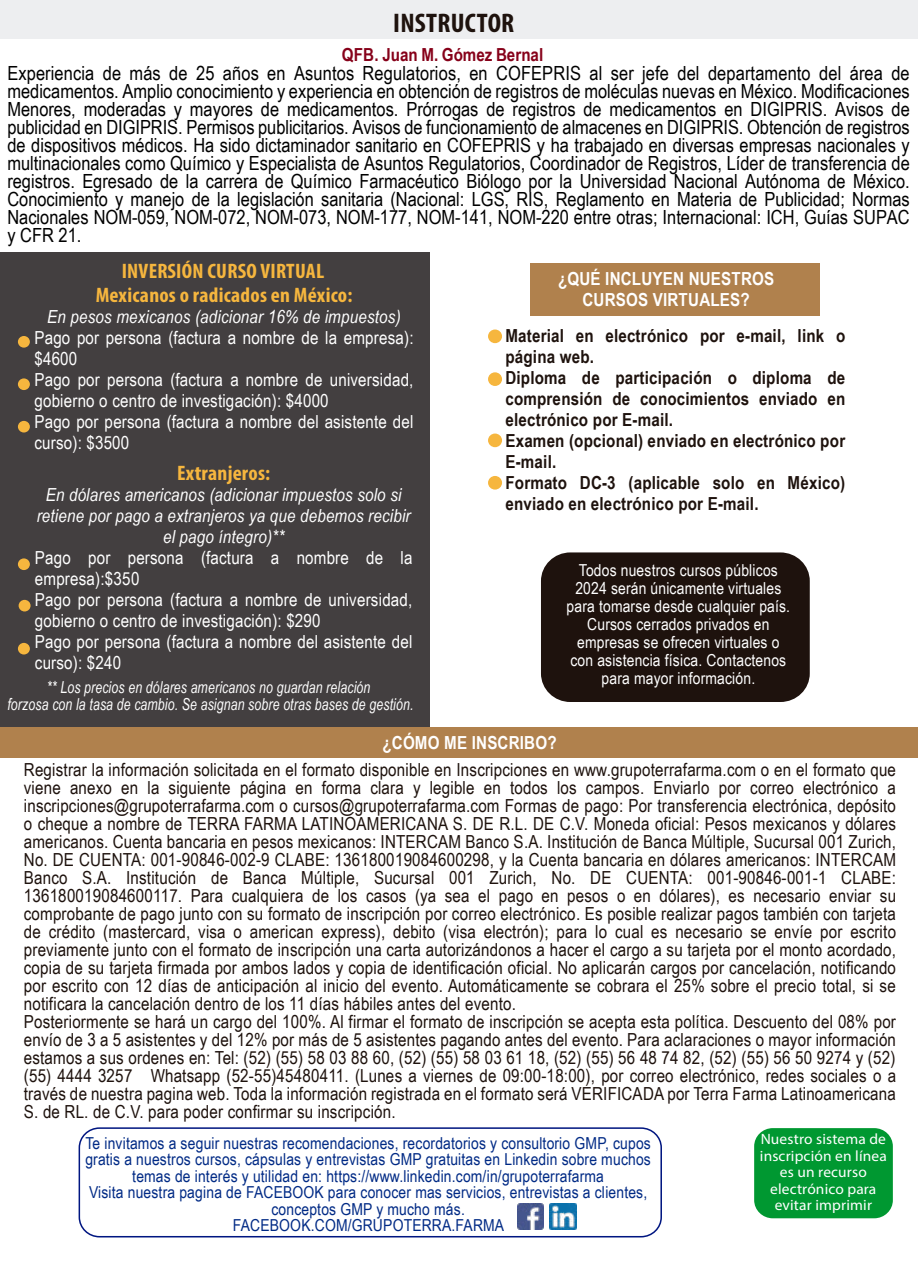
<style>
.page{position:relative;width:918px;height:1263px;background:#fff}
.page>*{position:absolute;margin:0;border:0;box-sizing:border-box;transform-origin:0 0}
.t1{font:700 condensed 27px "Myriad Pro";letter-spacing:.01em;color:#1e120d}
.t2{font:700 condensed 21px "Myriad Pro";letter-spacing:.01em;color:#f6b63e}
.t3{font:19.5px/18px "Arial Narrow";color:#000;text-align:justify}
.t4{font:18px/18px "Arial Narrow";letter-spacing:.01em;color:#1e120d}
.t5{font:18px/21px "Arial Narrow";letter-spacing:.01em;color:#fff}
.t6{font:700 18px/21px "Arial Narrow";letter-spacing:.01em;color:#1e120d}
.t7{font:italic 18px/21px "Arial Narrow";letter-spacing:.01em;color:#fff;text-align:center}
.t8{font:700 18px/21px "Arial Narrow";letter-spacing:.01em;color:#fff;text-align:center}
.t9{font:700 18px "Arial Narrow";color:#860019}
.t10{font:16.5px/16.5px "Arial Narrow";letter-spacing:.01em;color:#002a85;text-align:center}
.t11{font:16.5px/18px "Arial Narrow";letter-spacing:.01em;color:#fff;text-align:center}
.t12{font:italic 16.5px/16.5px "Arial Narrow";letter-spacing:.01em;color:#fff;text-align:center;scale:.91 1}
.t13{font:15px/16.5px "Myriad Pro";letter-spacing:.01em;color:#fff;text-align:center}
</style>
<div class="page">
<div style="left:0;top:252px;width:429px;height:475px;background:#433f40"></div>
<div style="left:18px;top:336px;width:12px;height:12px;background:#f6b63e;border-radius:50%"></div>
<div style="left:18px;top:558px;width:12px;height:12px;background:#f6b63e;border-radius:50%"></div>
<div style="left:19px;top:600px;width:12px;height:11px;background:#f6b63e;border-radius:50%"></div>
<div style="left:18px;top:643px;width:12px;height:11px;background:#f6b63e;border-radius:50%"></div>
<div style="left:18px;top:421px;width:12px;height:11px;background:#f6b63e;border-radius:50%"></div>
<div style="left:18px;top:378px;width:12px;height:12px;background:#f6b63e;border-radius:50%"></div>
<div style="left:0;top:0;width:918px;height:39px;background:#edeef0"></div>
<div style="left:754px;top:1128px;width:139px;height:90px;background:#009831;border-radius:18px"></div>
<div style="left:0;top:727px;width:918px;height:30px;background:#b0814d"></div>
<div style="left:541px;top:552px;width:269px;height:150px;background:#1e120d;border-radius:29px"></div>
<div style="left:488px;top:329px;width:14px;height:14px;background:#f6b63e;border-radius:50%"></div>
<div style="left:488px;top:372px;width:14px;height:14px;background:#f6b63e;border-radius:50%"></div>
<div style="left:488px;top:434px;width:14px;height:13px;background:#f6b63e;border-radius:50%"></div>
<div style="left:488px;top:476px;width:14px;height:14px;background:#f6b63e;border-radius:50%"></div>
<div style="left:531px;top:263px;width:289px;height:52px;background:#b0814d"></div>
<div style="left:79px;top:1127px;width:583px;height:110px;border:2px solid #001681;border-radius:20px"></div>
<img style="left:517px;top:1204px;width:27px;height:25px">
<img style="left:550px;top:1204px;width:26px;height:25px">
<h1 class="t1" style="left:393px;top:12px;width:123px">INSTRUCTOR</h1>
<p class="t9" style="left:342px;top:48px;width:203px">QFB. Juan M. Gómez Bernal</p>
<p class="t3" style="left:7px;top:66px;width:904px">Experiencia de más de 25 años en Asuntos Regulatorios, en COFEPRIS al ser jefe del departamento del área de medicamentos. Amplio conocimiento y experiencia en obtención de registros de moléculas nuevas en México. Modificaciones Menores, moderadas y mayores de medicamentos. Prórrogas de registros de medicamentos en DIGIPRIS. Avisos de publicidad en DIGIPRIS. Permisos publicitarios. Avisos de funcionamiento de almacenes en DIGIPRIS. Obtención de registros de dispositivos médicos. Ha sido dictaminador sanitario en COFEPRIS y ha trabajado en diversas empresas nacionales y multinacionales como Químico y Especialista de Asuntos Regulatorios, Coordinador de Registros, Líder de transferencia de registros. Egresado de la carrera de Químico Farmacéutico Biólogo por la Universidad Nacional Autónoma de México.<br>Conocimiento y manejo de la legislación sanitaria (Nacional: LGS, RIS, Reglamento en Materia de Publicidad; Normas Nacionales NOM-059, NOM-072, NOM-073, NOM-177, NOM-141, NOM-220 entre otras; Internacional: ICH, Guías SUPAC y CFR 21.</p>
<p class="t2" style="left:122px;top:263px;width:204px">INVERSIÓN CURSO VIRTUAL</p>
<p class="t2" style="left:96px;top:286px;width:258px">Mexicanos o radicados en México:</p>
<p class="t7" style="left:47px;top:308px;width:355px">En pesos mexicanos (adicionar 16% de impuestos)</p>
<p class="t5" style="left:35px;top:329px;width:381px">Pago por persona (factura a nombre de la empresa): $4600<br>Pago por persona (factura a nombre de universidad, gobierno o centro de investigación): $4000<br>Pago por persona (factura a nombre del asistente del curso): $3500</p>
<p class="t2" style="left:177px;top:464px;width:95px">Extranjeros:</p>
<p class="t7" style="left:37px;top:486px;width:375px">En dólares americanos (adicionar impuestos solo si retiene por pago a extranjeros ya que debemos recibir el pago íntegro)**</p>
<p class="t5" style="left:35px;top:549px;width:379px">Pago por persona (factura a nombre de la empresa):$350<br>Pago por persona (factura a nombre de universidad, gobierno o centro de investigación): $290<br>Pago por persona (factura a nombre del asistente del curso): $240</p>
<p class="t12" style="left:7px;top:681px;width:448px">** Los precios en dólares americanos no guardan relación<br>forzosa con la tasa de cambio. Se asignan sobre otras bases de gestión.</p>
<p class="t8" style="left:558px;top:270px;width:218px">¿QUÉ INCLUYEN NUESTROS<br>CURSOS VIRTUALES?</p>
<p class="t6" style="left:505px;top:327px;width:341px">Material en electrónico por e-mail, link o página web.<br>Diploma de participación o diploma de comprensión de conocimientos enviado en electrónico por E-mail.<br>Examen (opcional) enviado en electrónico por<br>E-mail.<br>Formato DC-3 (aplicable solo en México) enviado en electrónico por E-mail.</p>
<p class="t11" style="left:567px;top:563px;width:225px">Todos nuestros cursos públicos<br>2024 serán únicamente virtuales para tomarse desde cualquier país.<br>Cursos cerrados privados en empresas se ofrecen virtuales o con asistencia física. Contactenos para mayor información.</p>
<p class="t8" style="left:382px;top:734px;width:176px">¿CÓMO ME INSCRIBO?</p>
<p class="t4" style="left:24px;top:763px;width:874px">Registrar la información solicitada en el formato disponible en Inscripciones en www.grupoterrafarma.com o en el formato que viene anexo en la siguiente página en forma clara y legible en todos los campos. Enviarlo por correo electrónico a inscripciones@grupoterrafarma.com o cursos@grupoterrafarma.com Formas de pago: Por transferencia electrónica, depósito o cheque a nombre de TERRA FARMA LATINOAMERICANA S. DE R.L. DE C.V. Moneda oficial: Pesos mexicanos y dólares americanos. Cuenta bancaria en pesos mexicanos: INTERCAM Banco S.A. Institución de Banca Múltiple, Sucursal 001 Zurich, No. DE CUENTA: 001-90846-002-9 CLABE: 136180019084600298, y la Cuenta bancaria en dólares americanos: INTERCAM Banco S.A. Institución de Banca Múltiple, Sucursal 001 Zurich, No. DE CUENTA: 001-90846-001-1 CLABE:<br>136180019084600117. Para cualquiera de los casos (ya sea el pago en pesos o en dólares), es necesario enviar su comprobante de pago junto con su formato de inscripción por correo electrónico. Es posible realizar pagos también con tarjeta de crédito (mastercard, visa o american express), debito (visa electrón); para lo cual es necesario se envíe por escrito previamente junto con el formato de inscripción una carta autorizándonos a hacer el cargo a su tarjeta por el monto acordado, copia de su tarjeta firmada por ambos lados y copia de identificación oficial. No aplicarán cargos por cancelación, notificando por escrito con 12 días de anticipación al inicio del evento. Automáticamente se cobrara el 25% sobre el precio total, si se notificara la cancelación dentro de los 11 días hábiles antes del evento.<br>Posteriormente se hará un cargo del 100%. Al firmar el formato de inscripción se acepta esta política. Descuento del 08% por envío de 3 a 5 asistentes y del 12% por más de 5 asistentes pagando antes del evento. Para aclaraciones o mayor información estamos a sus ordenes en: Tel: (52) (55) 58 03 88 60, (52) (55) 58 03 61 18, (52) (55) 56 48 74 82, (52) (55) 56 50 9274 y (52) (55) 4444 3257 Whatsapp (52-55)45480411. (Lunes a viernes de 09:00-18:00), por correo electrónico, redes sociales o a través de nuestra pagina web. Toda la información registrada en el formato será VERIFICADA por Terra Farma Latinoamericana S. de RL. de C.V. para poder confirmar su inscripción.</p>
<p class="t10" style="left:85px;top:1136px;width:567px">Te invitamos a seguir nuestras recomendaciones, recordatorios y consultorio GMP, cupos gratis a nuestros cursos, cápsulas y entrevistas GMP gratuitas en Linkedin sobre muchos temas de interés y utilidad en: https://www.linkedin.com/in/grupoterrafarma<br>Visita nuestra pagina de FACEBOOK para conocer mas servicios, entrevistas a clientes, conceptos GMP y mucho más.<br>FACEBOOK.COM/GRUPOTERRA.FARMA</p>
<p class="t13" style="left:760px;top:1132px;width:128px">Nuestro sistema de inscripción en línea es un recurso electrónico para evitar imprimir</p>
</div>
